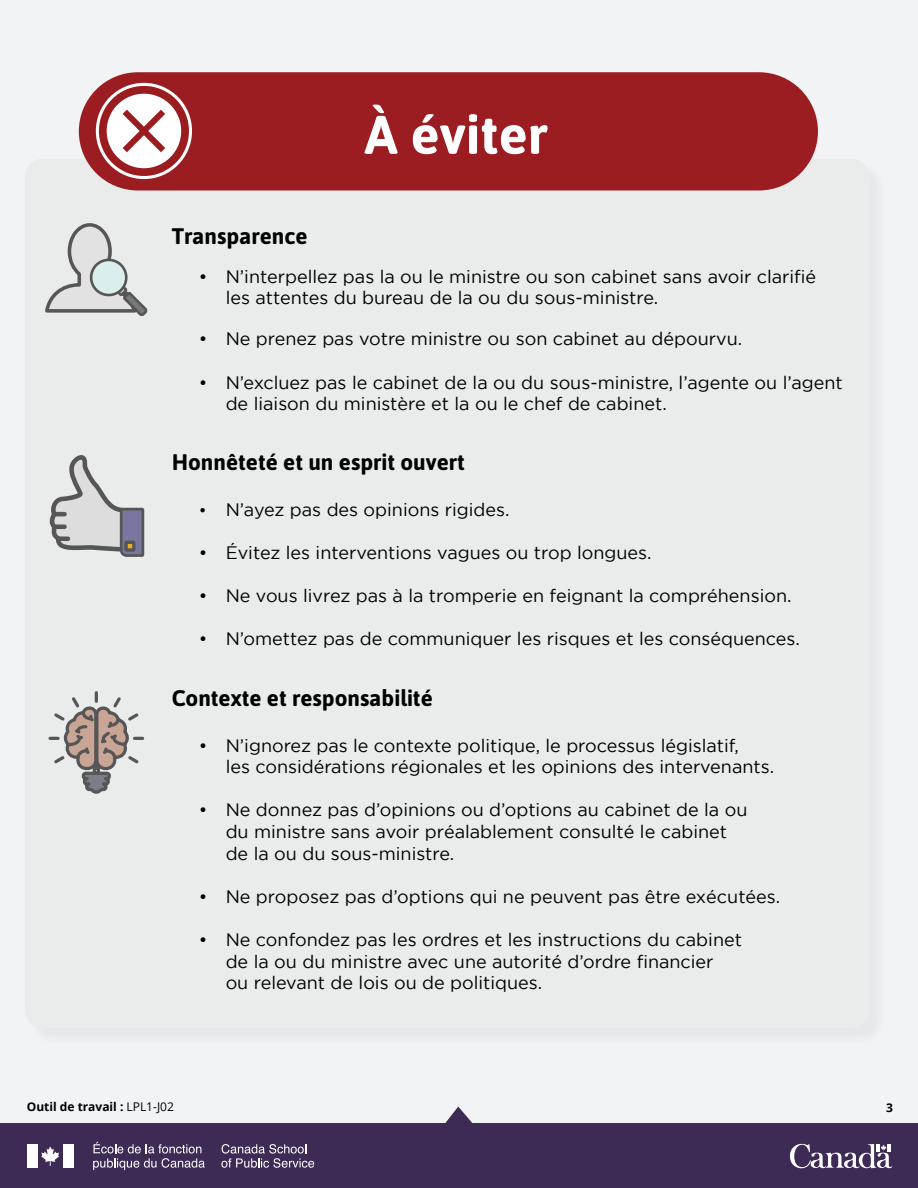
<style>
.page{position:relative;width:918px;height:1188px;background:#f1f3f4}
.page>*{position:absolute;margin:0;border:0;box-sizing:border-box;transform-origin:0 0}
.subtitle{font:700 54px "Asap";color:#fff}
.subtitle-2{font:700 22.5px "Asap";color:#000}
.Paragraph_Style_1{font:18px/21.6px "Gotham";color:#000}
.t1{font:700 12px "Open Sans";color:#000}
.s1{font-size:16.5px}
.s2{font-weight:400}
</style>
<div class="page">
<div style="left:0;top:1124px;width:918px;height:64px;background:#3d2b56"></div>
<svg style="left:790px;top:1144px;width:102px;height:24px"></svg>
<svg style="left:221px;top:1144px;width:93px;height:24px"></svg>
<div style="left:27px;top:1144px;width:11px;height:24px;background:#fff"></div>
<svg style="left:41px;top:1146px;width:18px;height:20px"></svg>
<div style="left:63px;top:1144px;width:11px;height:24px;background:#fff"></div>
<svg style="left:93px;top:1142px;width:112px;height:28px"></svg>
<svg style="left:445px;top:1107px;width:28px;height:17px"></svg>
<div style="left:27px;top:161px;width:861px;height:886px;background:#e9ebec"></div>
<div style="left:25px;top:159px;width:844px;height:869px;background:#eaecec;border-radius:18px"></div>
<div style="left:79px;top:72px;width:739px;height:118px;background:#9b1c21;border-radius:59px"></div>
<svg style="left:96px;top:83px;width:96px;height:96px;fill:#fff"></svg>
<div style="left:99px;top:86px;width:90px;height:90px;border:8px solid #9b1c1f;border-radius:50%"></div>
<svg style="left:116px;top:103px;width:56px;height:56px"></svg>
<svg style="left:45px;top:223px;width:103px;height:93px"></svg>
<svg style="left:51px;top:455px;width:94px;height:102px"></svg>
<hr style="left:55px;top:512px;width:10px;height:4px;background:#565656">
<div style="left:54px;top:524px;width:11px;height:5px;background:#565656"></div>
<div style="left:59px;top:536px;width:9px;height:5px;background:#565656"></div>
<svg style="left:50px;top:693px;width:93px;height:101px"></svg>
<p class="subtitle" style="left:364px;top:96px;width:185px">À éviter</p>
<p class="subtitle-2" style="left:172px;top:220px;width:137px">Transparence</p>
<p class="Paragraph_Style_1" style="left:226px;top:265px;width:592px;text-indent:-27px">• N’interpellez pas la ou le ministre ou son cabinet sans avoir clarifié les attentes du bureau de la ou du sous-ministre.</p>
<p class="Paragraph_Style_1" style="left:199px;top:328px;width:545px">• Ne prenez pas votre ministre ou son cabinet au dépourvu.</p>
<p class="Paragraph_Style_1" style="left:226px;top:371px;width:619px;text-indent:-27px">• N’excluez pas le cabinet de la ou du sous-ministre, l’agente ou l’agent de liaison du ministère et la ou le chef de cabinet.</p>
<p class="subtitle-2" style="left:172px;top:446px;width:295px">Honnêteté et un esprit ouvert</p>
<p class="Paragraph_Style_1" style="left:199px;top:498px;width:312px"><span class="s1">•</span> N’ayez pas des opinions rigides.</p>
<p class="Paragraph_Style_1" style="left:199px;top:542px;width:454px">• Évitez les interventions vagues ou trop longues.</p>
<p class="Paragraph_Style_1" style="left:199px;top:585px;width:594px">• Ne vous livrez pas à la tromperie en feignant la compréhension.</p>
<p class="Paragraph_Style_1" style="left:199px;top:628px;width:603px">• N’omettez pas de communiquer les risques et les conséquences.</p>
<p class="subtitle-2" style="left:172px;top:682px;width:263px">Contexte et responsabilité</p>
<p class="Paragraph_Style_1" style="left:226px;top:734px;width:550px;text-indent:-27px">• N’ignorez pas le contexte politique, le processus législatif,<br>les considérations régionales et les opinions des intervenants.</p>
<p class="Paragraph_Style_1" style="left:226px;top:799px;width:523px;text-indent:-27px">• Ne donnez pas d’opinions ou d’options au cabinet de la ou du ministre sans avoir préalablement consulté le cabinet de la ou du sous-ministre.</p>
<p class="Paragraph_Style_1" style="left:199px;top:885px;width:583px">• Ne proposez pas d’options qui ne peuvent pas être exécutées.</p>
<p class="Paragraph_Style_1" style="left:226px;top:929px;width:518px;text-indent:-27px">• Ne confondez pas les ordres et les instructions du cabinet de la ou du ministre avec une autorité d’ordre financier<br>ou relevant de lois ou de politiques.</p>
<p class="t1" style="left:27px;top:1098px;width:149px">Outil de travail : <span class="s2">LPL1-J02</span></p>
<p class="t1" style="left:886px;top:1099px;width:8px">3</p>
</div>
